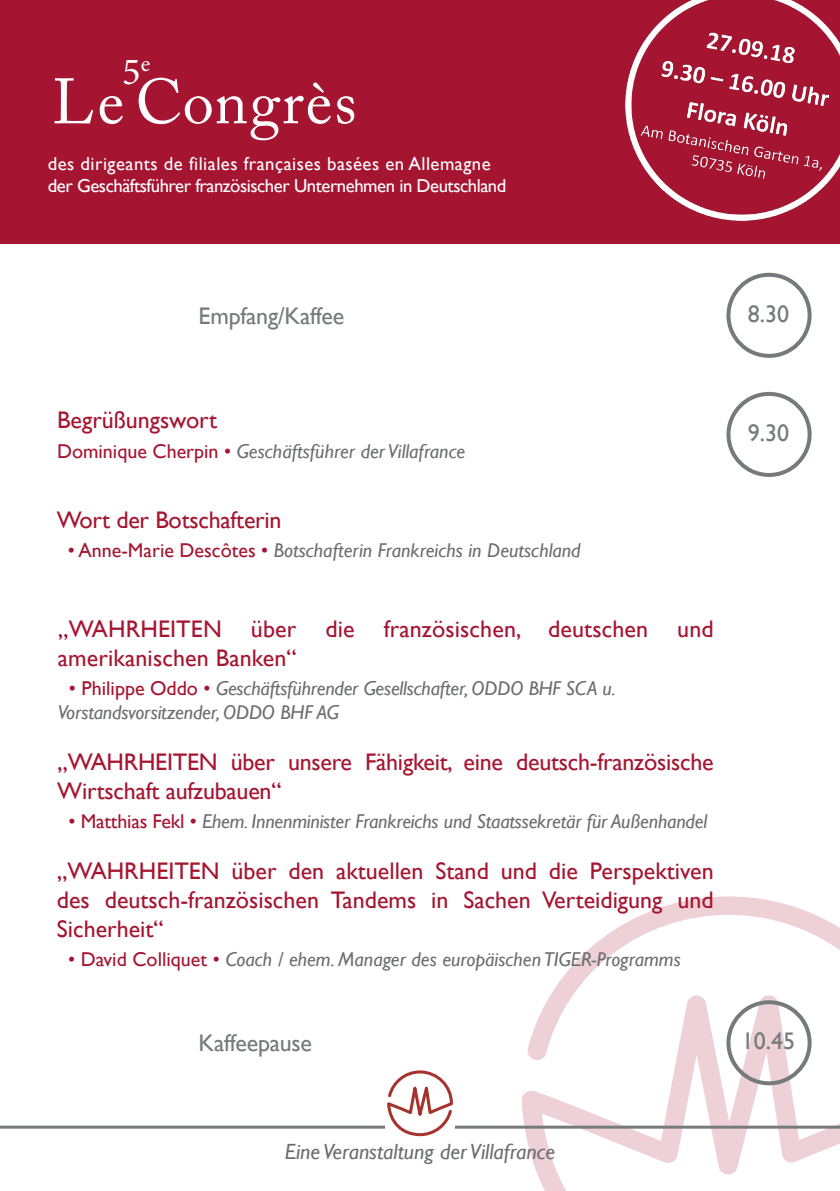
<style>
.page{position:relative;width:840px;height:1191px;background:#fff}
.page>*{position:absolute;margin:0;border:0;box-sizing:border-box;transform-origin:0 0}
.t1{font:38.4px "Minion Pro";color:#fff}
.t2{font:24px/28.8px "Gill Sans";color:#a51531}
.t3{font:24px "Gill Sans";letter-spacing:-.01em;color:#767a7c}
.t4{font:italic 22px "Gill Sans";color:#6c6d70}
.t5{font:italic 20px/24px "Gill Sans";letter-spacing:-.01em;color:#6c6d70}
.t6{font:18.8px/22.4px "Gill Sans";letter-spacing:-.025em;color:#fff}
.s1{font-style:normal;color:#a51531}
</style>
<div class="page">
<svg style="left:510px;top:896px;width:329px;height:295px"></svg>
<hr style="left:0;top:1125px;width:839px;height:3px;background:#767a7c">
<svg style="left:385px;top:1070px;width:69px;height:67px"></svg>
<div style="left:0;top:0;width:839px;height:244px;background:#a51531"></div>
<svg style="left:138px;top:78px;width:216px;height:62px"></svg>
<svg style="left:54px;top:78px;width:69px;height:46px"></svg>
<img style="left:625px;top:0;width:214px;height:221px">
<div style="left:726px;top:273px;width:85px;height:85px;border:4px solid #767a7c;border-radius:50%"></div>
<div style="left:726px;top:392px;width:85px;height:85px;border:4px solid #767a7c;border-radius:50%"></div>
<div style="left:726px;top:1000px;width:85px;height:85px;border:4px solid #767a7c;border-radius:50%"></div>
<h1 class="t1" style="left:122px;top:46px;width:29px">5<sup>e</sup></h1>
<p class="t6" style="left:48px;top:152px;width:460px">des dirigeants de filiales françaises basées en Allemagne der Geschäftsführer französischer Unternehmen in Deutschland</p>
<p class="t3" style="left:198px;top:301px;width:147px">Empfang/Kaffee</p>
<p class="t3" style="left:747px;top:299px;width:43px">8.30</p>
<p class="t2" style="left:57px;top:406px;width:161px">Begrüßungswort</p>
<p class="t5" style="left:57px;top:439px;width:409px"><span class="s1">Dominique Cherpin •</span> Geschäftsführer der Villafrance</p>
<p class="t2" style="left:57px;top:505px;width:226px">Wort der Botschafterin</p>
<p class="t5" style="left:68px;top:539px;width:514px"><span class="s1">• Anne-Marie Descôtes •</span> Botschafterin Frankreichs in Deutschland</p>
<p class="t2" style="left:58px;top:614px;width:657px">„WAHRHEITEN über die französischen, deutschen und amerikanischen Banken“</p>
<p class="t5" style="left:58px;top:677px;width:559px;text-indent:11px"><span class="s1">• Philippe Oddo •</span> Geschäftsführender Gesellschafter, ODDO BHF SCA u.<br>Vorstandsvorsitzender, ODDO BHF AG</p>
<p class="t2" style="left:57px;top:747px;width:657px">„WAHRHEITEN über unsere Fähigkeit, eine deutsch-französische<br>Wirtschaft aufzubauen“</p>
<p class="t5" style="left:68px;top:810px;width:639px"><span class="s1">• Matthias Fekl •</span> Ehem. Innenminister Frankreichs und Staatssekretär für Außenhandel</p>
<p class="t2" style="left:57px;top:857px;width:658px;text-align:justify">„WAHRHEITEN über den aktuellen Stand und die Perspektiven des deutsch-französischen Tandems in Sachen Verteidigung und Sicherheit“</p>
<p class="t5" style="left:68px;top:947px;width:614px"><span class="s1">• David Colliquet •</span> Coach / ehem. Manager des europäischen TIGER-Programms</p>
<p class="t3" style="left:747px;top:419px;width:43px">9.30</p>
<p class="t3" style="left:198px;top:1029px;width:115px">Kaffeepause</p>
<p class="t3" style="left:741px;top:1027px;width:55px">10.45</p>
<p class="t4" style="left:285px;top:1139px;width:271px">Eine Veranstaltung der Villafrance</p>
</div>
